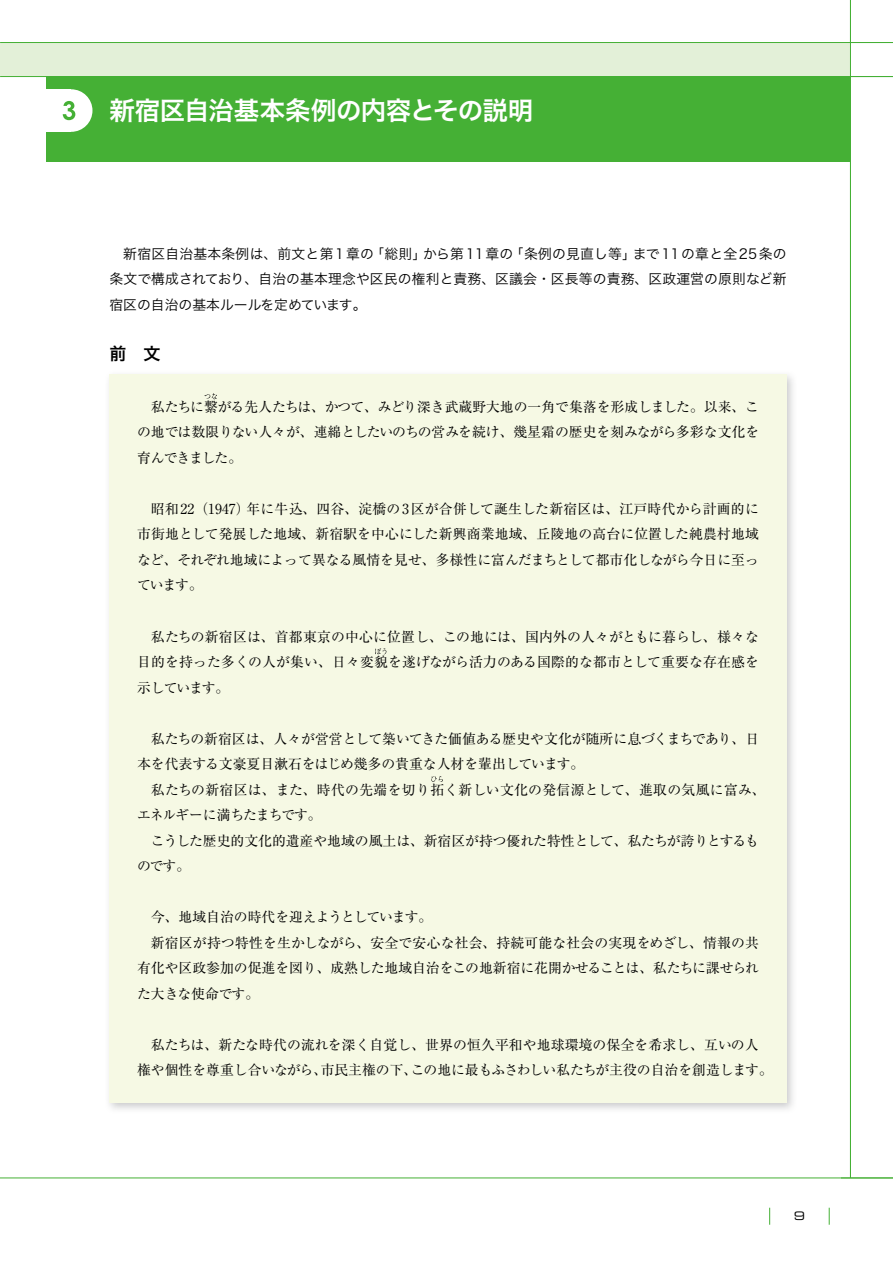
<style>
.page{position:relative;width:893px;height:1263px;background:#fff}
.page>*{position:absolute;margin:0;border:0;box-sizing:border-box;transform-origin:0 0}
.t1{font:25.5px "Hira Kaku Pro N W6";letter-spacing:-.025em;color:#fff}
.t2{font:16.95px "Hira Kaku Pro N W6";color:#000}
.t3{font:13.8px/25.5px "Ryumin Pro";color:#000}
.t4{font:13.8px/25.5px "Hira Kaku Pro N W3";letter-spacing:.01em;color:#000}
.t5{font:13.8px/25.5px "Ryumin Pro";letter-spacing:.025em;color:#000}
.t6{font:13.8px "Ryumin Pro";letter-spacing:.02em;color:#000}
.t7{font:11.7px "Eurostile LT Std Ex 2";color:#000}
</style>
<div class="page">
<div style="left:0;top:43px;width:850px;height:34px;background:#e3f0d8"></div>
<hr style="left:0;top:1178px;width:893px;height:1px;background:#45b035">
<hr style="left:0;top:76px;width:893px;height:1px;background:#45b035">
<hr style="left:0;top:42px;width:893px;height:1px;background:#45b035">
<hr style="left:850px;top:0;width:1px;height:1178px;background:#45b035">
<svg style="left:769px;top:1208px;width:1px;height:17px"></svg>
<svg style="left:829px;top:1208px;width:1px;height:17px"></svg>
<div style="left:46px;top:77px;width:804px;height:85px;background:#45b035"></div>
<div style="left:50px;top:89px;width:42px;height:43px;background:#fff;border-radius:50%"></div>
<div style="left:41px;top:89px;width:30px;height:43px;background:#fff"></div>
<svg style="left:63px;top:101px;width:12px;height:19px"></svg>
<div style="left:109px;top:374px;width:678px;height:728px;background:#f6f9e4"></div>
<svg style="left:204px;top:393px;width:13px;height:6px"></svg>
<svg style="left:375px;top:648px;width:11px;height:6px"></svg>
<svg style="left:431px;top:776px;width:12px;height:6px"></svg>
<h1 class="t1" style="left:109px;top:88px;width:425px">新宿区自治基本条例の内容とその説明</h1>
<p class="t4" style="left:109px;top:240px;width:679px;text-indent:14px">新宿区自治基本条例は、前文と第1章の<br>条文で構成されており、自治の基本理念や区民の権利と責務、区議会・区長等の責務、区政運営の原則など新宿区の自治の基本ルールを定めています。</p>
<p class="t4" style="left:423px;top:240px;width:92px">から第11章の</p>
<p class="t4" style="left:510px;top:240px;width:128px">「条例の見直し等」</p>
<p class="t4" style="left:633px;top:240px;width:155px">まで11の章と全25条の</p>
<p class="t4" style="left:370px;top:240px;width:57px">「総則」</p>
<p class="t2" style="left:109px;top:339px;width:53px">前　文</p>
<p class="t3" style="left:137px;top:393px;width:624px;text-align:justify;text-indent:14px">私たちに繋がる先人たちは、かつて、みどり深き武蔵野大地の一角で集落を形成しました。以来、この地では数限りない人々が、連綿としたいのちの営みを続け、幾星霜の歴史を刻みながら多彩な文化を育んできました。</p>
<p class="t6" style="left:246px;top:498px;width:514px">年に牛込、四谷、淀橋の3区が合併して誕生した新宿区は、江戸時代から計画的に</p>
<p class="t3" style="left:137px;top:495px;width:623px;text-indent:14px">昭和22（1947）<br>市街地として発展した地域、新宿駅を中心にした新興商業地域、丘陵地の高台に位置した純農村地域など、それぞれ地域によって異なる風情を見せ、多様性に富んだまちとして都市化しながら今日に至っています。</p>
<p class="t3" style="left:137px;top:623px;width:623px;text-align:justify;text-indent:14px">私たちの新宿区は、首都東京の中心に位置し、この地には、国内外の人々がともに暮らし、様々な目的を持った多くの人が集い、日々変貌を遂げながら活力のある国際的な都市として重要な存在感を示しています。</p>
<p class="t3" style="left:137px;top:725px;width:624px;text-indent:14px">私たちの新宿区は、人々が営営として築いてきた価値ある歴史や文化が随所に息づくまちであり、日本を代表する文豪夏目漱石をはじめ幾多の貴重な人材を輩出しています。</p>
<p class="t5" style="left:137px;top:776px;width:630px;text-indent:14px">私たちの新宿区は、また、時代の先端を切り拓く新しい文化の発信源として、進取の気風に富み、エネルギーに満ちたまちです。</p>
<p class="t3" style="left:137px;top:827px;width:623px;text-indent:14px">こうした歴史的文化的遺産や地域の風土は、新宿区が持つ優れた特性として、私たちが誇りとするものです。</p>
<p class="t3" style="left:151px;top:903px;width:283px">今、地域自治の時代を迎えようとしています。</p>
<p class="t3" style="left:151px;top:929px;width:610px">新宿区が持つ特性を生かしながら、安全で安心な社会、持続可能な社会の実現をめざし、情報の共</p>
<p class="t3" style="left:137px;top:954px;width:623px">有化や区政参加の促進を図り、成熟した地域自治をこの地新宿に花開かせることは、私たちに課せられ</p>
<p class="t3" style="left:137px;top:980px;width:124px">た大きな使命です。</p>
<p class="t3" style="left:411px;top:1031px;width:364px;text-indent:-260px">私たちは、新たな時代の流れを深く自覚し、世界の恒久平和や地球環境の保全を希求し、互いの人この地に最もふさわしい私たちが主役の自治を創造します。</p>
<p class="t3" style="left:137px;top:1056px;width:192px">権や個性を尊重し合いながら、</p>
<p class="t3" style="left:321px;top:1056px;width:98px">市民主権の下、</p>
<p class="t7" style="left:794px;top:1208px;width:13px">9</p>
</div>
